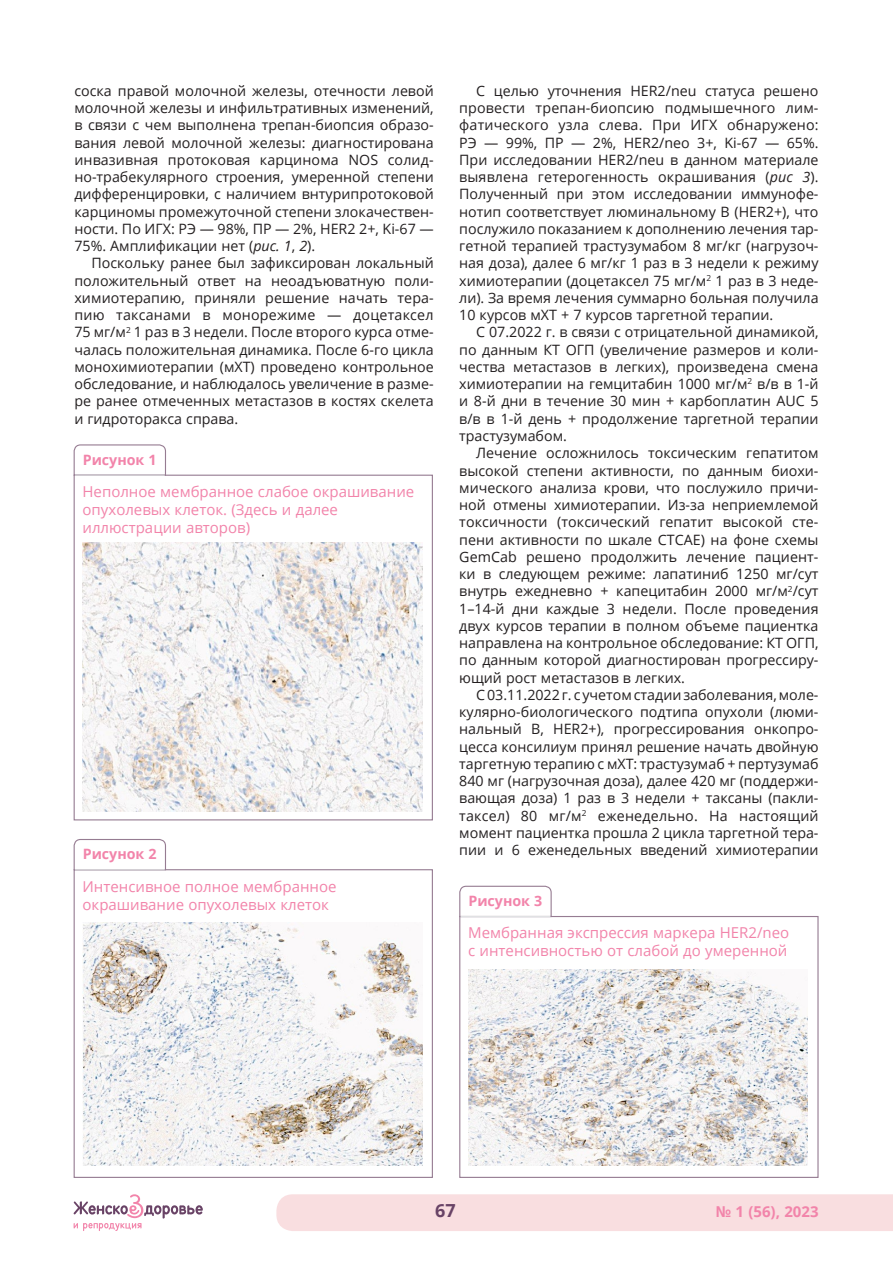
<style>
.page{position:relative;width:893px;height:1263px;background:#fff}
.page>*{position:absolute;margin:0;border:0;box-sizing:border-box;transform-origin:0 0}
.t1{font:700 18px "Open Sans";color:#694366}
.Osnova_text{font:15px/18px "Open Sans";color:#f284aa}
.t2{font:700 15px "Open Sans";color:#f284aa}
.Osnova_text-2{font:14.25px/17.2px "Open Sans";color:#231f20;text-align:justify}
.Osnova_text-3{font:700 14.25px "Open Sans";color:#f284aa}
.s1{font-style:italic}
</style>
<div class="page">
<div style="left:276px;top:1194px;width:617px;height:37px;background:#f9dee0"></div>
<svg style="left:73px;top:1194px;width:130px;height:37px"></svg>
<svg style="left:73px;top:444px;width:94px;height:32px"></svg>
<div style="left:74px;top:475px;width:359px;height:345px;border:1px solid #967c92"></div>
<hr style="left:75px;top:475px;width:90px;height:1px;background:#e0e1e3">
<img style="left:83px;top:543px;width:339px;height:268px">
<svg style="left:73px;top:839px;width:93px;height:32px"></svg>
<div style="left:74px;top:869px;width:359px;height:309px;border:1px solid #967c92"></div>
<hr style="left:75px;top:869px;width:90px;height:1px;background:#e0e1e3">
<img style="left:83px;top:923px;width:339px;height:242px">
<svg style="left:459px;top:885px;width:93px;height:31px"></svg>
<div style="left:459px;top:916px;width:360px;height:262px;border:1px solid #967c92"></div>
<hr style="left:461px;top:916px;width:89px;height:1px;background:#e0e1e3">
<img style="left:468px;top:969px;width:340px;height:196px">
<p class="Osnova_text-2" style="left:74px;top:82px;width:361px">соска правой молочной железы, отечности левой молочной железы и инфильтративных изменений, в связи с чем выполнена трепан-биопсия образо&shy;вания левой молочной железы: диагностирована инвазивная протоковая карцинома NOS солид&shy;но-трабекулярного строения, умеренной степени дифференцировки, с наличием внтурипротоковой карциномы промежуточной степени злокачествен&shy;ности. По ИГХ: РЭ — 98%, ПР — 2%, HER2 2+, Ki-67 — 75%. Амплификации нет (<span class="s1">рис. 1</span>, <span class="s1">2</span>).</p>
<p class="Osnova_text-2" style="left:74px;top:254px;width:361px;text-indent:17px">Поскольку ранее был зафиксирован локальный положительный ответ на неоадъюватную поли&shy;химиотерапию, приняли решение начать тера&shy;пию таксанами в монорежиме — доцетаксел 75 мг/м<sup>2</sup> 1 раз в 3 недели. После второго курса отме&shy;чалась положительная динамика. После 6-го цикла монохимиотерапии (мХТ) проведено контрольное обследование, и наблюдалось увеличение в разме&shy;ре ранее отмеченных метастазов в костях скелета и гидроторакса справа.</p>
<p class="Osnova_text-3" style="left:83px;top:450px;width:75px">Рисунок 1</p>
<p class="Osnova_text" style="left:83px;top:482px;width:333px">Неполное мембранное слабое окрашивание опухолевых клеток. (Здесь и далее иллюстрации авторов)</p>
<p class="Osnova_text-3" style="left:83px;top:844px;width:75px">Рисунок 2</p>
<p class="Osnova_text" style="left:83px;top:877px;width:255px">Интенсивное полное мембранное окрашивание опухолевых клеток</p>
<p class="Osnova_text-2" style="left:459px;top:82px;width:361px;text-indent:17px">C целью уточнения HER2/neu статуса решено провести трепан-биопсию подмышечного лим&shy;фатического узла слева. При ИГХ обнаружено:<br>РЭ — 99%, ПР — 2%, HER2/neo 3+, Ki-67 — 65%.<br>При исследовании HER2/neu в данном материале выявлена гетерогенность окрашивания (<span class="s1">рис 3</span>).<br>Полученный при этом исследовании иммунофе&shy;нотип соответствует люминальному В (HER2+), что послужило показанием к дополнению лечения тар&shy;гетной терапией трастузумабом 8 мг/кг (нагрузоч&shy;ная доза), далее 6 мг/кг 1 раз в 3 недели к режиму химиотерапии (доцетаксел 75 мг/м<sup>2</sup> 1 раз в 3 неде&shy;ли). За время лечения суммарно больная получила 10 курсов мХТ + 7 курсов таргетной терапии.</p>
<p class="Osnova_text-2" style="left:459px;top:323px;width:361px;text-indent:17px">С 07.2022 г. в связи с отрицательной динамикой, по данным КТ ОГП (увеличение размеров и коли&shy;чества метастазов в легких), произведена смена химиотерапии на гемцитабин 1000 мг/м<sup>2</sup> в/в в 1-й и 8-й дни в течение 30 мин + карбоплатин AUC 5 в/в в 1-й день + продолжение таргетной терапии трастузумабом.</p>
<p class="Osnova_text-2" style="left:459px;top:444px;width:361px;text-indent:17px">Лечение осложнилось токсическим гепатитом высокой степени активности, по данным биохи&shy;мического анализа крови, что послужило причи&shy;ной отмены химиотерапии. Из-за неприемлемой токсичности (токсический гепатит высокой сте&shy;пени активности по шкале CTCAE) на фоне схемы GemCab решено продолжить лечение пациент&shy;ки в следующем режиме: лапатиниб 1250 мг/сут внутрь ежедневно + капецитабин 2000 мг/м<sup>2</sup>/сут 1–14-й дни каждые 3 недели. После проведения двух курсов терапии в полном объеме пациентка направлена на контрольное обследование: КТ ОГП, по данным которой диагностирован прогрессиру&shy;ющий рост метастазов в легких.</p>
<p class="Osnova_text-2" style="left:459px;top:686px;width:361px;text-indent:17px">С 03.11.2022 г. с учетом стадии заболевания, моле&shy;кулярно-биологического подтипа опухоли (люми&shy;нальный В, HER2+), прогрессирования онкопро&shy;цесса консилиум принял решение начать двойную таргетную терапию с мХТ: трастузумаб + пертузумаб 840 мг (нагрузочная доза), далее 420 мг (поддержи&shy;вающая доза) 1 раз в 3 недели + таксаны (пакли&shy;таксел) 80 мг/м<sup>2</sup> еженедельно. На настоящий момент пациентка прошла 2 цикла таргетной тера&shy;пии и 6 еженедельных введений химиотерапии</p>
<p class="Osnova_text-3" style="left:468px;top:891px;width:75px">Рисунок 3</p>
<p class="Osnova_text" style="left:468px;top:923px;width:323px">Мембранная экспрессия маркера HER2/neo с интенсивностью от слабой до умеренной</p>
<p class="t1" style="left:435px;top:1198px;width:22px">67</p>
<p class="t2" style="left:716px;top:1201px;width:104px">№ 1 (56), 2023</p>
</div>
